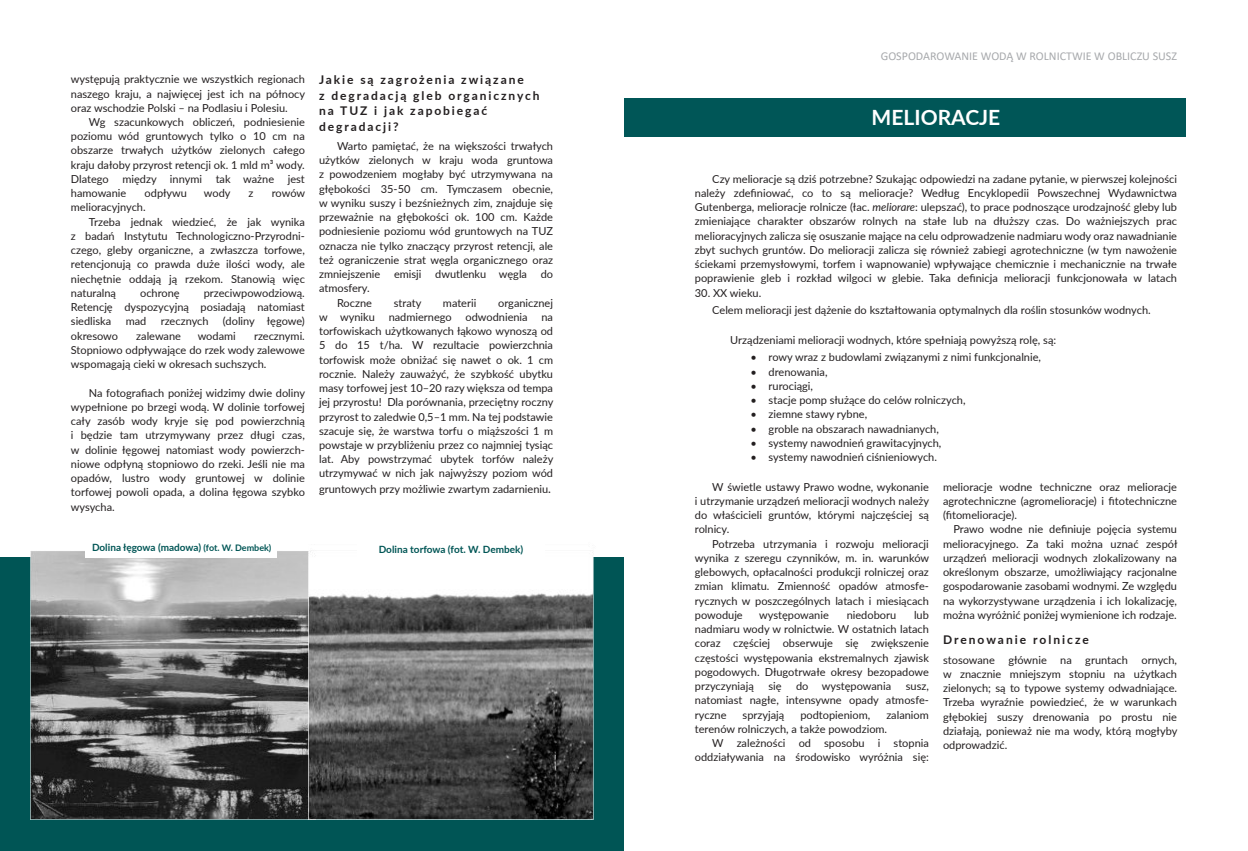
<style>
.page{position:relative;width:1248px;height:851px;background:#fff}
.page>*{position:absolute;margin:0;border:0;box-sizing:border-box;transform-origin:0 0}
.t1{font:700 21px "Lato";color:#fff}
.t2{font:700 12px/15.5px "Lato";letter-spacing:.16em;color:#231f20}
.t3{font:12px "Calibri";color:#a7a9ac}
.t4{font:11px/14.2px "Lato";color:#231f20;text-align:justify}
.t5{font:700 10px "Lato";color:#055}
.s1{font-size:12px}
.s2{font-size:9px}
.s3{font-style:italic}
</style>
<div class="page">
<div style="left:624px;top:98px;width:561px;height:39px;background:#005657"></div>
<div style="left:0;top:557px;width:624px;height:293px;background:#055"></div>
<img style="left:31px;top:551px;width:277px;height:268px">
<img style="left:308px;top:550px;width:286px;height:269px">
<div style="left:85px;top:539px;width:192px;height:19px;background:#fff"></div>
<div style="left:357px;top:538px;width:188px;height:19px;background:#fff"></div>
<p class="t4" style="left:71px;top:73px;width:236px">występują praktycznie we wszystkich regionach naszego kraju, a najwięcej jest ich na północy oraz wschodzie Polski – na Podlasiu i Polesiu.</p>
<p class="t4" style="left:71px;top:115px;width:235px;text-indent:18px">Wg szacunkowych obliczeń, podniesienie poziomu wód gruntowych tylko o 10 cm na obszarze trwałych użytków zielonych całego kraju dałoby przyrost retencji ok. 1 mld m³ wody.<br>Dlatego między innymi tak ważne jest hamowanie</p>
<p class="t4" style="left:145px;top:187px;width:44px">odpływu</p>
<p class="t4" style="left:204px;top:187px;width:28px">wody</p>
<p class="t4" style="left:248px;top:187px;width:6px">z</p>
<p class="t4" style="left:272px;top:187px;width:35px">rowów</p>
<p class="t4" style="left:71px;top:201px;width:76px">melioracyjnych.</p>
<p class="t4" style="left:89px;top:215px;width:217px">Trzeba jednak wiedzieć, że jak wynika</p>
<p class="t4" style="left:71px;top:229px;width:235px">z badań Instytutu Technologiczno-Przyrodni-</p>
<p class="t4" style="left:71px;top:244px;width:235px">czego, gleby organiczne, a zwłaszcza torfowe,</p>
<p class="t4" style="left:71px;top:258px;width:235px">retencjonują co prawda duże ilości wody, ale</p>
<p class="t4" style="left:71px;top:272px;width:235px">niechętnie oddają ją rzekom. Stanowią więc</p>
<p class="t4" style="left:71px;top:286px;width:47px">naturalną</p>
<p class="t4" style="left:140px;top:286px;width:41px">ochronę</p>
<p class="t4" style="left:71px;top:286px;width:235px;text-indent:133px">przeciwpowodziową.<br>Retencję dyspozycyjną posiadają natomiast siedliska</p>
<p class="t4" style="left:126px;top:315px;width:22px">mad</p>
<p class="t4" style="left:161px;top:315px;width:49px">rzecznych</p>
<p class="t4" style="left:223px;top:315px;width:83px">(doliny łęgowe)</p>
<p class="t4" style="left:71px;top:329px;width:49px">okresowo</p>
<p class="t4" style="left:136px;top:329px;width:46px">zalewane</p>
<p class="t4" style="left:198px;top:329px;width:40px">wodami</p>
<p class="t4" style="left:71px;top:329px;width:235px;text-indent:183px">rzecznymi.<br>Stopniowo odpływające do rzek wody zalewowe wspomagają cieki w okresach suchszych.</p>
<p class="t4" style="left:71px;top:386px;width:236px;text-indent:18px">Na fotografiach poniżej widzimy dwie doliny wypełnione po brzegi wodą. W dolinie torfowej cały zasób wody kryje się pod powierzchnią i będzie tam utrzymywany przez długi czas, w dolinie łęgowej natomiast wody powierzch&shy;niowe odpłyną stopniowo do rzeki. Jeśli nie ma opadów, lustro wody gruntowej w dolinie torfowej powoli opada, a dolina łęgowa szybko wysycha.</p>
<p class="t2" style="left:319px;top:73px;width:222px">Jakie są zagrożenia związane<br>z degradacją gleb organicznych na TUZ i jak zapobiegać degradacji?</p>
<p class="t4" style="left:337px;top:139px;width:217px">Warto pamiętać, że na większości trwałych</p>
<p class="t4" style="left:319px;top:154px;width:235px">użytków zielonych w kraju woda gruntowa</p>
<p class="t4" style="left:319px;top:168px;width:235px">z powodzeniem mogłaby być utrzymywana na</p>
<p class="t4" style="left:319px;top:182px;width:235px">głębokości 35-50 cm. Tymczasem obecnie,</p>
<p class="t4" style="left:319px;top:196px;width:235px">w wyniku suszy i bezśnieżnych zim, znajduje się</p>
<p class="t4" style="left:319px;top:211px;width:235px">przeważnie na głębokości ok. 100 cm. Każde</p>
<p class="t4" style="left:319px;top:225px;width:235px">podniesienie poziomu wód gruntowych na TUZ</p>
<p class="t4" style="left:319px;top:239px;width:235px">oznacza nie tylko znaczący przyrost retencji, ale</p>
<p class="t4" style="left:319px;top:253px;width:235px">też ograniczenie strat węgla organicznego oraz</p>
<p class="t4" style="left:319px;top:267px;width:235px">zmniejszenie emisji dwutlenku węgla do</p>
<p class="t4" style="left:319px;top:282px;width:52px">atmosfery.</p>
<p class="t4" style="left:337px;top:296px;width:36px">Roczne</p>
<p class="t4" style="left:394px;top:296px;width:29px">straty</p>
<p class="t4" style="left:443px;top:296px;width:35px">materii</p>
<p class="t4" style="left:319px;top:296px;width:236px;text-indent:179px">organicznej w wyniku nadmiernego odwodnienia na torfowiskach użytkowanych łąkowo wynoszą od 5 do 15 t/ha. W rezultacie powierzchnia torfowisk może obniżać się nawet o ok. 1 cm rocznie. Należy zauważyć, że szybkość ubytku masy torfowej jest 10–20 razy większa od tempa jej przyrostu! Dla porównania, przeciętny roczny przyrost to zaledwie 0,5–1 mm. Na tej podstawie szacuje się, że warstwa torfu o miąższości 1 m powstaje w przybliżeniu przez co najmniej tysiąc lat. Aby powstrzymać ubytek torfów należy utrzymywać w nich jak najwyższy poziom wód</p>
<p class="t4" style="left:319px;top:482px;width:233px">gruntowych przy możliwie zwartym zadarnieniu<span class="s1">.</span></p>
<p class="t5" style="left:92px;top:543px;width:181px">Dolina łęgowa (madowa) <span class="s2">(fot. W. Dembek)</span></p>
<p class="t5" style="left:379px;top:544px;width:146px">Dolina torfowa (fot. W. Dembek)</p>
<p class="t3" style="left:880px;top:51px;width:298px">GOSPODAROWANIE WODĄ W ROLNICTWIE W OBLICZU SUSZ</p>
<h1 class="t1" style="left:871px;top:108px;width:130px">MELIORACJE</h1>
<p class="t4" style="left:694px;top:172px;width:483px;text-indent:17px">Czy melioracje są dziś potrzebne? Szukając odpowiedzi na zadane pytanie, w pierwszej kolejności należy zdefiniować, co to są melioracje? Według Encyklopedii Powszechnej Wydawnictwa Gutenberga, melioracje rolnicze (łac. <span class="s3">meliorare</span>: ulepszać), to prace podnoszące urodzajność gleby lub zmieniające charakter obszarów rolnych na stałe lub na dłuższy czas. Do ważniejszych prac melioracyjnych zalicza się osuszanie mające na celu odprowadzenie nadmiaru wody oraz nawadnianie zbyt suchych gruntów. Do melioracji zalicza się również zabiegi agrotechniczne (w tym nawożenie ściekami przemysłowymi, torfem i wapnowanie) wpływające chemicznie i mechanicznie na trwałe poprawienie gleb i rozkład wilgoci w glebie. Taka definicja melioracji funkcjonowała w latach</p>
<p class="t4" style="left:712px;top:285px;width:440px;line-height:17.2px;text-indent:-17px">30. XX wieku.<br>Celem melioracji jest dążenie do kształtowania optymalnych dla roślin stosunków wodnych.</p>
<p class="t4" style="left:730px;top:333px;width:327px">Urządzeniami melioracji wodnych, które spełniają powyższą rolę, są:</p>
<p class="t4" style="left:750px;top:351px;width:292px">• rowy wraz z budowlami związanymi z nimi funkcjonalnie,</p>
<p class="t4" style="left:750px;top:365px;width:78px">• drenowania,</p>
<p class="t4" style="left:750px;top:379px;width:64px">• rurociągi,</p>
<p class="t4" style="left:750px;top:393px;width:216px">• stacje pomp służące do celów rolniczych,</p>
<p class="t4" style="left:750px;top:408px;width:118px">• ziemne stawy rybne,</p>
<p class="t4" style="left:750px;top:422px;width:190px">• groble na obszarach nawadnianych,</p>
<p class="t4" style="left:750px;top:436px;width:192px">• systemy nawodnień grawitacyjnych,</p>
<p class="t4" style="left:750px;top:450px;width:188px">• systemy nawodnień ciśnieniowych.</p>
<p class="t4" style="left:694px;top:480px;width:236px;text-indent:17px">W świetle ustawy Prawo wodne, wykonanie i utrzymanie urządzeń melioracji wodnych należy do właścicieli gruntów, którymi najczęściej są rolnicy.</p>
<p class="t4" style="left:694px;top:537px;width:236px;text-indent:17px">Potrzeba utrzymania i rozwoju melioracji wynika z szeregu czynników, m. in. warunków glebowych, opłacalności produkcji rolniczej oraz zmian klimatu. Zmienność opadów atmosfe&shy;rycznych w poszczególnych latach i miesiącach powoduje</p>
<p class="t4" style="left:943px;top:480px;width:235px">melioracje wodne techniczne oraz melioracje agrotechniczne (agromelioracje) i fitotechniczne (fitomelioracje).</p>
<p class="t4" style="left:943px;top:523px;width:236px;text-indent:10px">Prawo wodne nie definiuje pojęcia systemu melioracyjnego. Za taki można uznać zespół urządzeń melioracji wodnych zlokalizowany na określonym obszarze, umożliwiający racjonalne gospodarowanie zasobami wodnymi. Ze względu na wykorzystywane urządzenia i ich lokalizację, można wyróżnić poniżej wymienione ich rodzaje.</p>
<p class="t2" style="left:943px;top:633px;width:147px">Drenowanie rolnicze</p>
<p class="t4" style="left:943px;top:653px;width:236px">stosowane głównie na gruntach ornych, w znacznie mniejszym stopniu na użytkach zielonych; są to typowe systemy odwadniające.<br>Trzeba wyraźnie powiedzieć, że w warunkach głębokiej suszy drenowania po prostu nie działają, ponieważ nie ma wody, którą mogłyby odprowadzić.</p>
<p class="t4" style="left:694px;top:608px;width:235px;text-indent:219px">lub nadmiaru wody w rolnictwie. W ostatnich latach coraz częściej obserwuje się zwiększenie częstości występowania ekstremalnych zjawisk pogodowych. Długotrwałe okresy bezopadowe przyczyniają</p>
<p class="t4" style="left:759px;top:608px;width:71px">występowanie</p>
<p class="t4" style="left:846px;top:608px;width:51px">niedoboru</p>
<p class="t4" style="left:768px;top:679px;width:15px">się</p>
<p class="t4" style="left:796px;top:679px;width:97px">do występowania</p>
<p class="t4" style="left:694px;top:679px;width:235px;text-indent:211px">susz, natomiast nagłe, intensywne opady atmosfe&shy;ryczne</p>
<p class="t4" style="left:694px;top:708px;width:235px;text-indent:191px">zalaniom terenów rolniczych, a także powodziom.</p>
<p class="t4" style="left:694px;top:736px;width:235px;text-align:right">W zależności od sposobu i stopnia oddziaływania na środowisko wyróżnia się:</p>
<p class="t4" style="left:742px;top:708px;width:43px">sprzyjają</p>
<p class="t4" style="left:800px;top:708px;width:71px">podtopieniom,</p>
</div>
